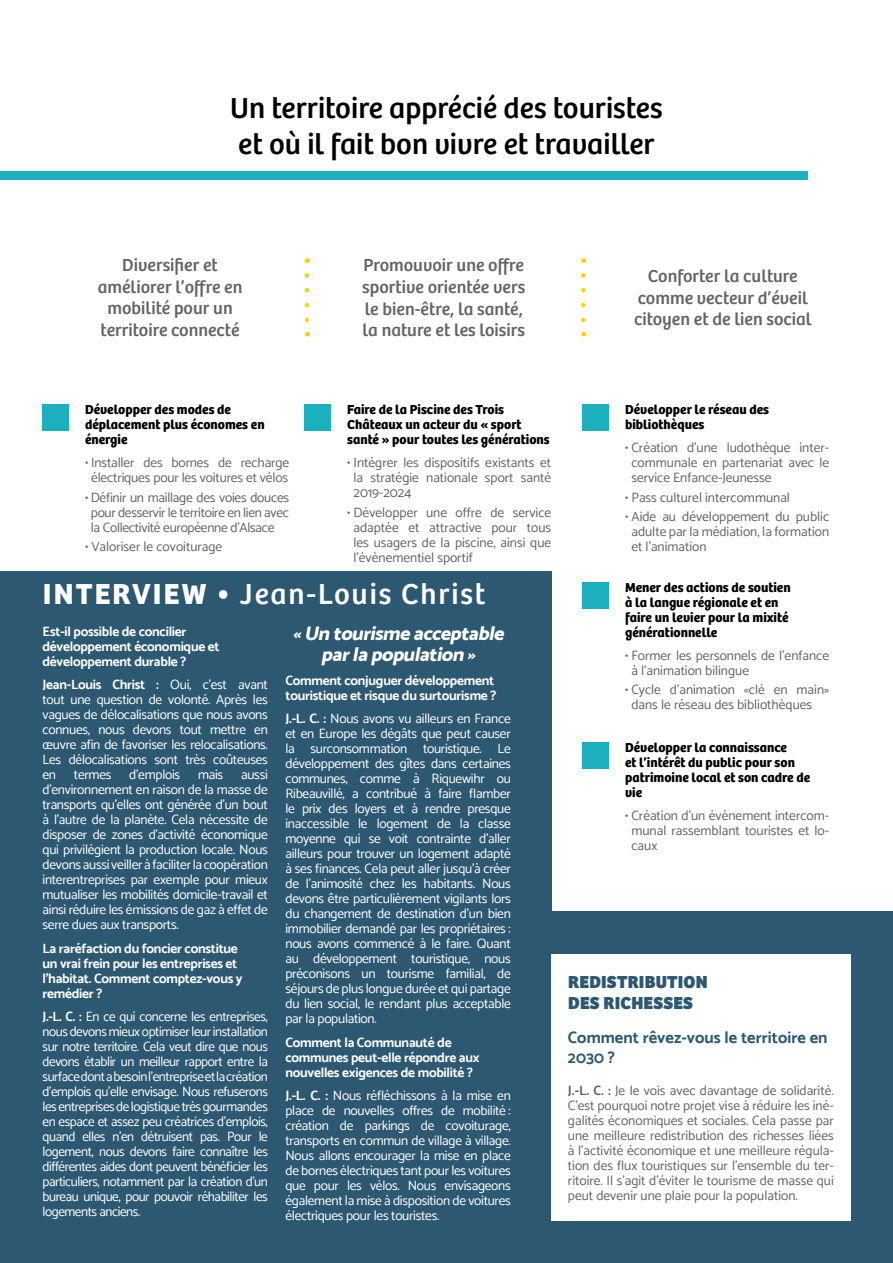
<style>
.page{position:relative;width:893px;height:1263px;background:#fff}
.page>*{position:absolute;margin:0;border:0;box-sizing:border-box;transform-origin:0 0}
.t1{font:30px/36px "Bree";color:#000}
.t2{font:30px "Bree";letter-spacing:.06em;color:#fff}
.t3{font:italic 800 19.5px/21px "Catamaran";color:#fff;text-align:center}
.t4{font:18px/21.6px "Bree";color:#646363;text-align:center}
.t5{font:800 18px/21px "Bree";letter-spacing:.01em;color:#2c5871}
.t6{font:700 16.5px/19.8px "Catamaran";color:#2c5871}
.t7{font:13.5px/15px "Catamaran";letter-spacing:-.02em;color:#fff;text-align:justify}
.t8{font:13.5px/15px "Catamaran";color:#646363;text-align:justify}
.t9{font:700 13.5px/15px "Bree";color:#000}
.t10{font:700 13.5px/15px "Catamaran";letter-spacing:-.02em;color:#fff}
.s1{font-weight:700}
.s2{font-weight:800}
</style>
<div class="page">
<div style="left:0;top:572px;width:551px;height:691px;background:#2c5871"></div>
<div style="left:543px;top:911px;width:350px;height:352px;background:#2c5871"></div>
<div style="left:0;top:171px;width:808px;height:9px;background:#1ab0be"></div>
<svg style="left:305px;top:275px;width:4px;height:61px"></svg>
<svg style="left:581px;top:275px;width:5px;height:61px"></svg>
<div style="left:43px;top:404px;width:26px;height:27px;background:#1ab0be"></div>
<div style="left:305px;top:404px;width:26px;height:27px;background:#1ab0be"></div>
<div style="left:583px;top:404px;width:26px;height:27px;background:#1ab0be"></div>
<div style="left:583px;top:582px;width:26px;height:26px;background:#1ab0be"></div>
<div style="left:583px;top:742px;width:26px;height:26px;background:#1ab0be"></div>
<div style="left:551px;top:954px;width:299px;height:266px;background:#fff"></div>
<h1 class="t1" style="left:230px;top:88px;width:434px">Un territoire apprécié des touristes et où il fait bon vivre et travailler</h1>
<h3 class="t4" style="left:98px;top:253px;width:146px">Diversifier et améliorer l’offre en mobilité pour un territoire connecté</h3>
<h3 class="t4" style="left:634px;top:264px;width:179px">Conforter la culture comme vecteur d’éveil citoyen et de lien social</h3>
<h3 class="t4" style="left:362px;top:253px;width:164px;text-align:left">Promouvoir une offre sportive orientée vers le bien-être, la santé, la nature et les loisirs</h3>
<p class="t9" style="left:85px;top:401px;width:181px">Développer des modes de déplacement plus économes en énergie</p>
<p class="t8" style="left:85px;top:455px;width:206px;text-align:center">• Installer des bornes de recharge électriques pour les voitures et vélos</p>
<p class="t8" style="left:91px;top:489px;width:200px;text-indent:-6px">• Définir un maillage des voies douces pour desservir le territoire en lien avec la Collectivité européenne d’Alsace</p>
<p class="t8" style="left:85px;top:539px;width:139px">• Valoriser le covoiturage</p>
<p class="t9" style="left:347px;top:401px;width:204px">Faire de la Piscine des Trois<br>Châteaux un acteur du « sport santé » pour toutes les générations</p>
<p class="t8" style="left:354px;top:455px;width:199px;text-indent:-6px">• Intégrer les dispositifs existants et la stratégie nationale sport santé 2019-2024</p>
<p class="t8" style="left:354px;top:504px;width:199px;text-indent:-6px">• Développer une offre de service adaptée et attractive pour tous les usagers de la piscine, ainsi que l’évènementiel sportif</p>
<h1 class="t2" style="left:43px;top:571px;width:444px"><span class="s1">INTERVIEW</span> <span class="s2">•</span> Jean-Louis Christ</h1>
<p class="t10" style="left:43px;top:624px;width:179px">Est-il possible de concilier développement économique et développement durable ?</p>
<p class="t7" style="left:43px;top:677px;width:227px"><span class="s1">Jean-Louis Christ :</span> Oui, c’est avant tout une question de volonté. Après les vagues de délocalisations que nous avons connues, nous devons tout mettre en œuvre afin de favoriser les relocalisations.<br>Les délocalisations sont très coûteuses en</p>
<h2 class="t3" style="left:292px;top:623px;width:219px">«Untourismeacceptable parlapopulation »</h2>
<p class="t10" style="left:285px;top:673px;width:212px">Comment conjuguer développement touristique et risque du surtourisme ?</p>
<p class="t7" style="left:285px;top:711px;width:227px"><span class="s1">J.-L. C. :</span> Nous avons vu ailleurs en France et en Europe les dégâts que peut causer la surconsommation touristique. Le développement des gîtes dans certaines communes, comme à Riquewihr ou Ribeauvillé, a contribué à faire flamber le prix des loyers et à rendre presque inaccessible le logement de la classe moyenne qui se voit contrainte d’aller ailleurs pour trouver un logement adapté à ses finances. Cela peut aller jusqu’à créer de l’animosité chez les habitants. Nous devons être particulièrement vigilants lors du changement de destination d’un bien immobilier demandé par les propriétaires : nous avons commencé à le faire. Quant au développement touristique, nous préconisons un tourisme familial, de séjours de plus longue durée et qui partage du lien social, le rendant plus acceptable par la population.</p>
<p class="t10" style="left:285px;top:1035px;width:196px">Comment la Communauté de communes peut-elle répondre aux nouvelles exigences de mobilité ?</p>
<p class="t7" style="left:285px;top:1088px;width:227px"><span class="s1">J.-L. C. :</span> Nous réfléchissons à la mise en place de nouvelles offres de mobilité : création de parkings de covoiturage, transports en commun de village à village.<br>Nous allons encourager la mise en place de bornes électriques tant pour les voitures que pour les vélos. Nous envisageons également la mise à disposition de voitures électriques pour les touristes.</p>
<p class="t7" style="left:74px;top:767px;width:39px">termes</p>
<p class="t7" style="left:129px;top:767px;width:52px">d’emplois</p>
<p class="t7" style="left:198px;top:767px;width:27px">mais</p>
<p class="t7" style="left:43px;top:767px;width:227px;text-indent:199px">aussi d’environnement en raison de la masse de transports qu’elles ont générée d’un bout à l’autre de la planète. Cela nécessite de disposer de zones d’activité économique qui privilégient la production locale. Nous devons aussi veiller à faciliter la coopération interentreprises par exemple pour mieux mutualiser les mobilités domicile-travail et ainsi réduire les émissions de gaz à effet de serre dues aux transports.</p>
<p class="t10" style="left:43px;top:941px;width:202px">La raréfaction du foncier constitue un vrai frein pour les entreprises et l’habitat. Comment comptez-vous y remédier ?</p>
<p class="t7" style="left:43px;top:1009px;width:227px"><span class="s1">J.-L. C. :</span> En ce qui concerne les entreprises, nous devons mieux optimiser leur installation sur notre territoire. Cela veut dire que nous devons établir un meilleur rapport entre la surface dont a besoin l’entreprise et la création d’emplois qu’elle envisage. Nous refuserons les entreprises de logistique très gourmandes en espace et assez peu créatrices d’emplois, quand elles n’en détruisent pas. Pour le logement, nous devons faire connaître les différentes aides dont peuvent bénéficier les particuliers, notamment par la création d’un bureau unique, pour pouvoir réhabiliter les logements anciens.</p>
<p class="t9" style="left:625px;top:401px;width:146px">Développer le réseau des bibliothèques</p>
<p class="t8" style="left:631px;top:440px;width:199px;text-indent:-6px">• Création d’une ludothèque inter&shy;communale en partenariat avec le service Enfance-Jeunesse</p>
<p class="t8" style="left:625px;top:489px;width:166px">• Pass culturel intercommunal</p>
<p class="t8" style="left:631px;top:509px;width:199px;text-indent:-6px">• Aide au développement du public adulte par la médiation, la formation et l’animation</p>
<p class="t9" style="left:625px;top:578px;width:167px">Mener des actions de soutien à la langue régionale et en faire un levier pour la mixité générationnelle</p>
<p class="t8" style="left:631px;top:648px;width:199px;text-indent:-6px">• Former les personnels de l’enfance à l’animation bilingue</p>
<p class="t8" style="left:631px;top:682px;width:199px;text-indent:-6px">• Cycle d’animation «clé en main» dans le réseau des bibliothèques</p>
<p class="t9" style="left:625px;top:738px;width:187px">Développer la connaissance<br>et l’intérêt du public pour son patrimoine local et son cadre de vie</p>
<p class="t8" style="left:631px;top:808px;width:199px;text-indent:-6px">• Création d’un évènement intercom&shy;munal rassemblant touristes et lo&shy;caux</p>
<h3 class="t5" style="left:568px;top:970px;width:141px">REDISTRIBUTION<br>DES RICHESSES</h3>
<p class="t6" style="left:568px;top:1027px;width:261px">Comment rêvez-vous le territoire en<br>2030 ?</p>
<p class="t8" style="left:568px;top:1083px;width:267px"><span class="s1">J.-L. C. :</span> Je le vois avec davantage de solidarité.<br>C’est pourquoi notre projet vise à réduire les iné&shy;galités économiques et sociales. Cela passe par une meilleure redistribution des richesses liées à l’activité économique et une meilleure régula&shy;tion des flux touristiques sur l’ensemble du ter&shy;ritoire. Il s’agit d’éviter le tourisme de masse qui peut devenir une plaie pour la population.</p>
</div>
